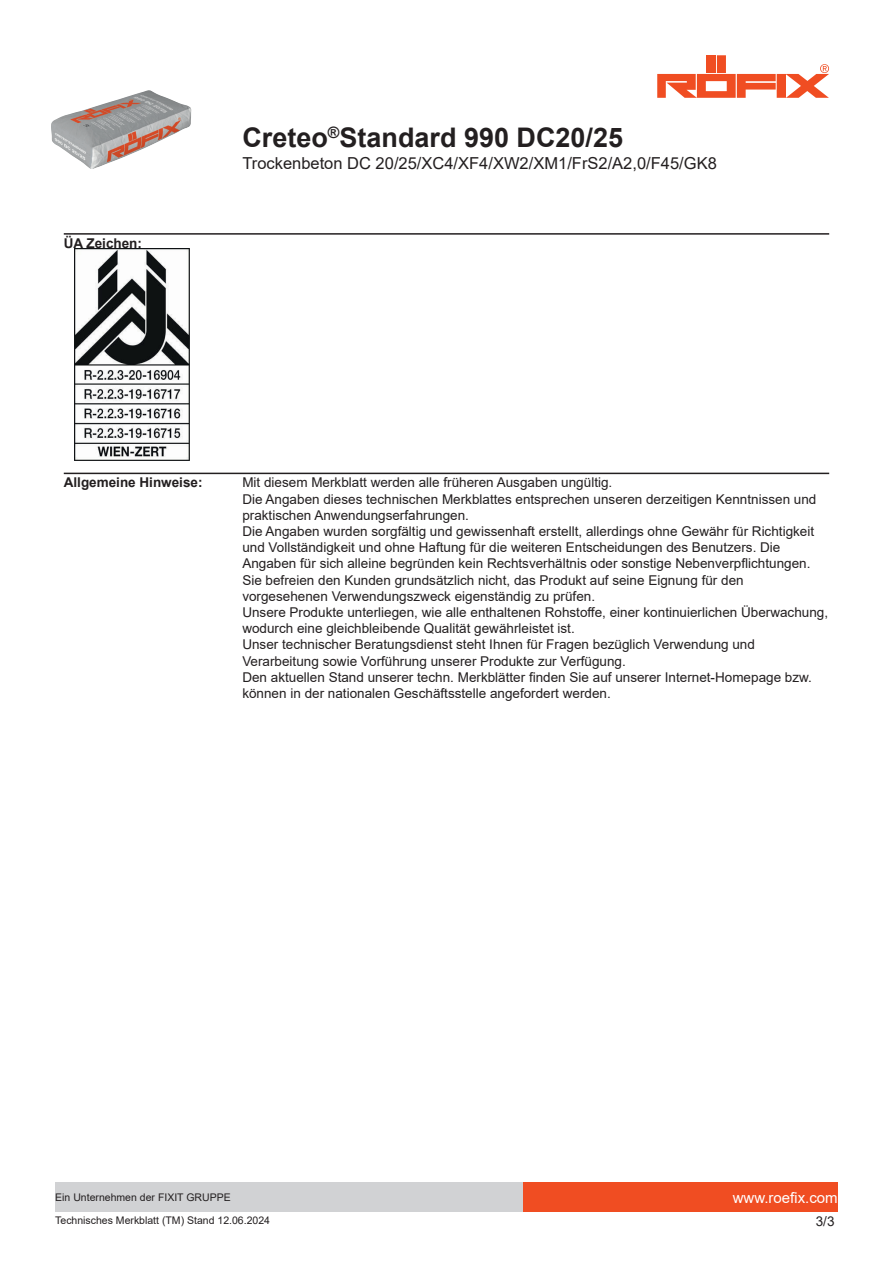
<style>
.page{position:relative;width:893px;height:1263px;background:#fff}
.page>*{position:absolute;margin:0;border:0;box-sizing:border-box;transform-origin:0 0}
.t1{font:700 27px "Arial";color:#231f20}
.t2{font:16.5px "Arial";color:#231f20}
.t3{font:15px "Arial";color:#fff}
.t4{font:13.5px/16.2px "Arial";color:#231f20}
.t5{font:700 13.5px "Arial";color:#231f20}
.t6{font:10.5px "Arial";color:#231f20}
</style>
<div class="page">
<img style="left:51px;top:90px;width:140px;height:79px">
<div style="left:717px;top:55px;width:9px;height:18px;background:#f04d22"></div>
<div style="left:707px;top:55px;width:9px;height:18px;background:#f04d22"></div>
<svg style="left:657px;top:64px;width:172px;height:34px"></svg>
<div style="left:523px;top:1182px;width:315px;height:30px;background:#f04d22"></div>
<div style="left:55px;top:1182px;width:468px;height:30px;background:#d1d2d4"></div>
<hr style="left:64px;top:233px;width:765px;height:2px;background:#231f20">
<img style="left:74px;top:248px;width:115px;height:213px">
<hr style="left:64px;top:473px;width:765px;height:1px;background:#231f20">
<p class="t5" style="left:64px;top:234px;width:80px">ÜA Zeichen:</p>
<h1 class="t1" style="left:242px;top:119px;width:382px">Creteo<sup>®</sup>Standard 990 DC20/25</h1>
<p class="t2" style="left:242px;top:152px;width:476px">Trockenbeton DC 20/25/XC4/XF4/XW2/XM1/FrS2/A2,0/F45/GK8</p>
<p class="t5" style="left:64px;top:473px;width:140px">Allgemeine Hinweise:</p>
<p class="t4" style="left:242px;top:474px;width:587px">Mit diesem Merkblatt werden alle früheren Ausgaben ungültig.<br>Die Angaben dieses technischen Merkblattes entsprechen unseren derzeitigen Kenntnissen und praktischen Anwendungserfahrungen.<br>Die Angaben wurden sorgfältig und gewissenhaft erstellt, allerdings ohne Gewähr für Richtigkeit und Vollständigkeit und ohne Haftung für die weiteren Entscheidungen des Benutzers. Die Angaben für sich alleine begründen kein Rechtsverhältnis oder sonstige Nebenverpflichtungen.<br>Sie befreien den Kunden grundsätzlich nicht, das Produkt auf seine Eignung für den vorgesehenen Verwendungszweck eigenständig zu prüfen.<br>Unsere Produkte unterliegen, wie alle enthaltenen Rohstoffe, einer kontinuierlichen Überwachung, wodurch eine gleichbleibende Qualität gewährleistet ist.<br>Unser technischer Beratungsdienst steht Ihnen für Fragen bezüglich Verwendung und Verarbeitung sowie Vorführung unserer Produkte zur Verfügung.<br>Den aktuellen Stand unserer techn. Merkblätter finden Sie auf unserer Internet-Homepage bzw. können in der nationalen Geschäftsstelle angefordert werden.</p>
<p class="t6" style="left:55px;top:1190px;width:177px">Ein Unternehmen der FIXIT GRUPPE</p>
<p class="t3" style="left:733px;top:1187px;width:107px">www.roefix.com</p>
<p class="t6" style="left:55px;top:1213px;width:216px">Technisches Merkblatt (TM) Stand 12.06.2024</p>
<p class="t4" style="left:816px;top:1213px;width:20px">3/3</p>
</div>
